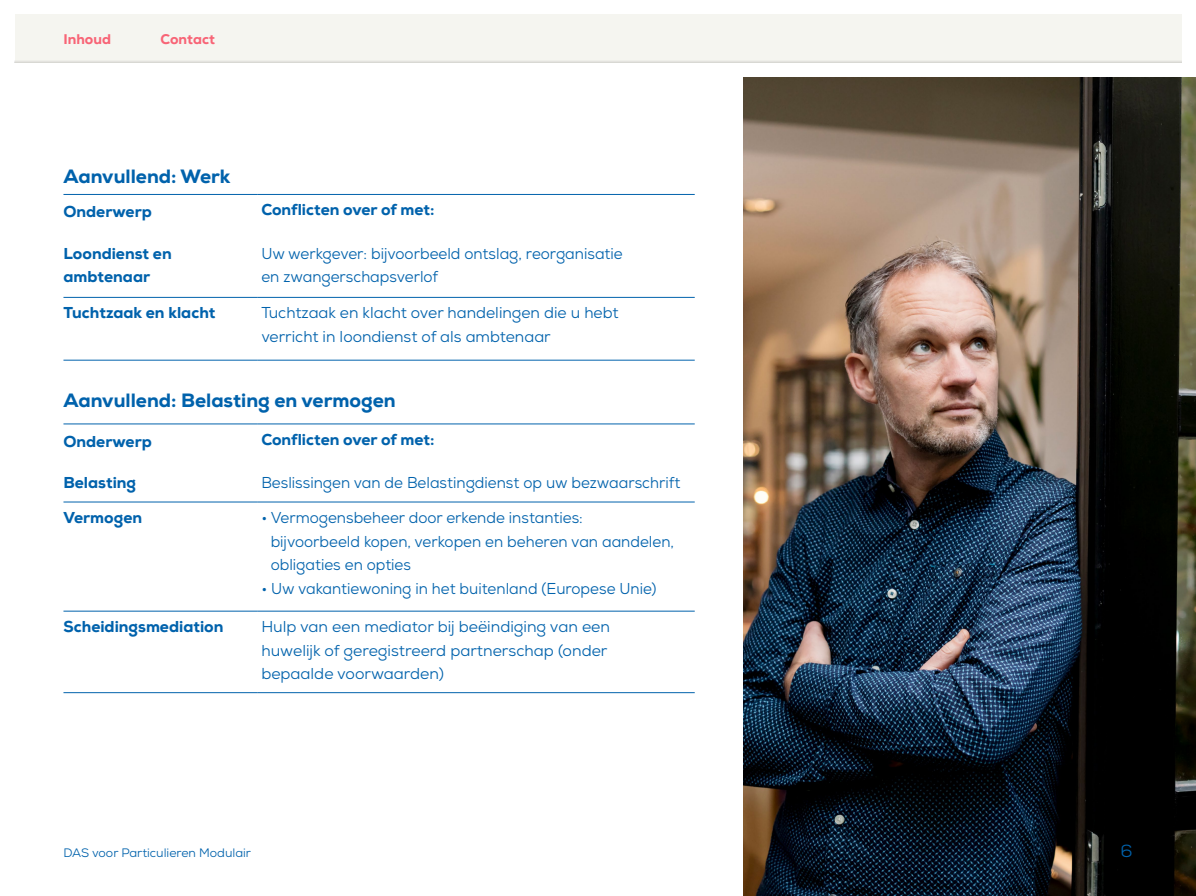
<style>
.page{position:relative;width:1196px;height:896px;background:#fff}
.page>*{position:absolute;margin:0;border:0;box-sizing:border-box;transform-origin:0 0}
.t1{font:800 19.25px "Nexa";color:#0062ac}
.t2{font:17.5px "Nexa";color:#0062ac}
.t3{font:15.75px/23.6px "Nexa";color:#0062ac;scale:.96 1}
.t4{font:15.75px/23.6px "Nexa";color:#0062ac}
.t5{font:800 15.75px/23.6px "Nexa";color:#0062ac}
.t6{font:800 14px "Nexa";color:#f86476}
.t7{font:12.25px "Nexa";color:#0062ac}
</style>
<div class="page">
<div style="left:15px;top:15px;width:1165px;height:48px;background:#f5f5f0"></div>
<hr style="left:15px;top:61px;width:1165px;height:2px;background:#deddd9">
<hr style="left:63px;top:692px;width:195px;height:1px;background:#0062ac">
<hr style="left:258px;top:692px;width:436px;height:1px;background:#0062ac">
<hr style="left:63px;top:194px;width:195px;height:1px;background:#0062ac">
<hr style="left:258px;top:194px;width:436px;height:1px;background:#0062ac">
<hr style="left:63px;top:424px;width:195px;height:1px;background:#0062ac">
<hr style="left:258px;top:424px;width:436px;height:1px;background:#0062ac">
<hr style="left:63px;top:297px;width:195px;height:1px;background:#0062ac">
<hr style="left:258px;top:297px;width:436px;height:1px;background:#0062ac">
<hr style="left:63px;top:611px;width:195px;height:1px;background:#0062ac">
<hr style="left:258px;top:611px;width:436px;height:1px;background:#0062ac">
<hr style="left:63px;top:360px;width:195px;height:1px;background:#0062ac">
<hr style="left:258px;top:360px;width:436px;height:1px;background:#0062ac">
<hr style="left:63px;top:502px;width:195px;height:1px;background:#0062ac">
<hr style="left:258px;top:502px;width:436px;height:1px;background:#0062ac">
<img style="left:743px;top:78px;width:452px;height:818px">
<p class="t6" style="left:63px;top:30px;width:49px">Inhoud</p>
<p class="t6" style="left:161px;top:30px;width:56px">Contact</p>
<p class="t1" style="left:63px;top:164px;width:168px">Aanvullend: Werk</p>
<p class="t5" style="left:63px;top:200px;width:90px">Onderwerp</p>
<p class="t5" style="left:261px;top:198px;width:175px">Conflicten over of met:</p>
<p class="t5" style="left:63px;top:241px;width:110px">Loondienst en ambtenaar</p>
<p class="t3" style="left:261px;top:241px;width:378px">Uw werkgever: bijvoorbeeld ontslag, reorganisatie en zwangerschapsverlof</p>
<p class="t5" style="left:63px;top:301px;width:153px">Tuchtzaak en klacht</p>
<p class="t4" style="left:261px;top:301px;width:359px">Tuchtzaak en klacht over handelingen die u hebt verricht in loondienst of als ambtenaar</p>
<p class="t1" style="left:63px;top:388px;width:334px">Aanvullend: Belasting en vermogen</p>
<p class="t5" style="left:63px;top:429px;width:90px">Onderwerp</p>
<p class="t5" style="left:261px;top:428px;width:175px">Conflicten over of met:</p>
<p class="t5" style="left:63px;top:471px;width:74px">Belasting</p>
<p class="t3" style="left:261px;top:471px;width:438px">Beslissingen van de Belastingdienst op uw bezwaarschrift</p>
<p class="t5" style="left:63px;top:506px;width:80px">Vermogen</p>
<p class="t3" style="left:271px;top:506px;width:421px;text-indent:-9px">• Vermogensbeheer door erkende instanties: bijvoorbeeld kopen, verkopen en beheren van aandelen, obligaties en opties</p>
<p class="t3" style="left:261px;top:577px;width:413px">• Uw vakantiewoning in het buitenland (Europese Unie)</p>
<p class="t5" style="left:63px;top:615px;width:161px">Scheidingsmediation</p>
<p class="t4" style="left:261px;top:615px;width:350px">Hulp van een mediator bij beëindiging van een huwelijk of geregistreerd partnerschap (onder bepaalde voorwaarden)</p>
<p class="t7" style="left:63px;top:845px;width:189px">DAS voor Particulieren Modulair</p>
<p class="t2" style="left:1120px;top:840px;width:14px">6</p>
</div>
